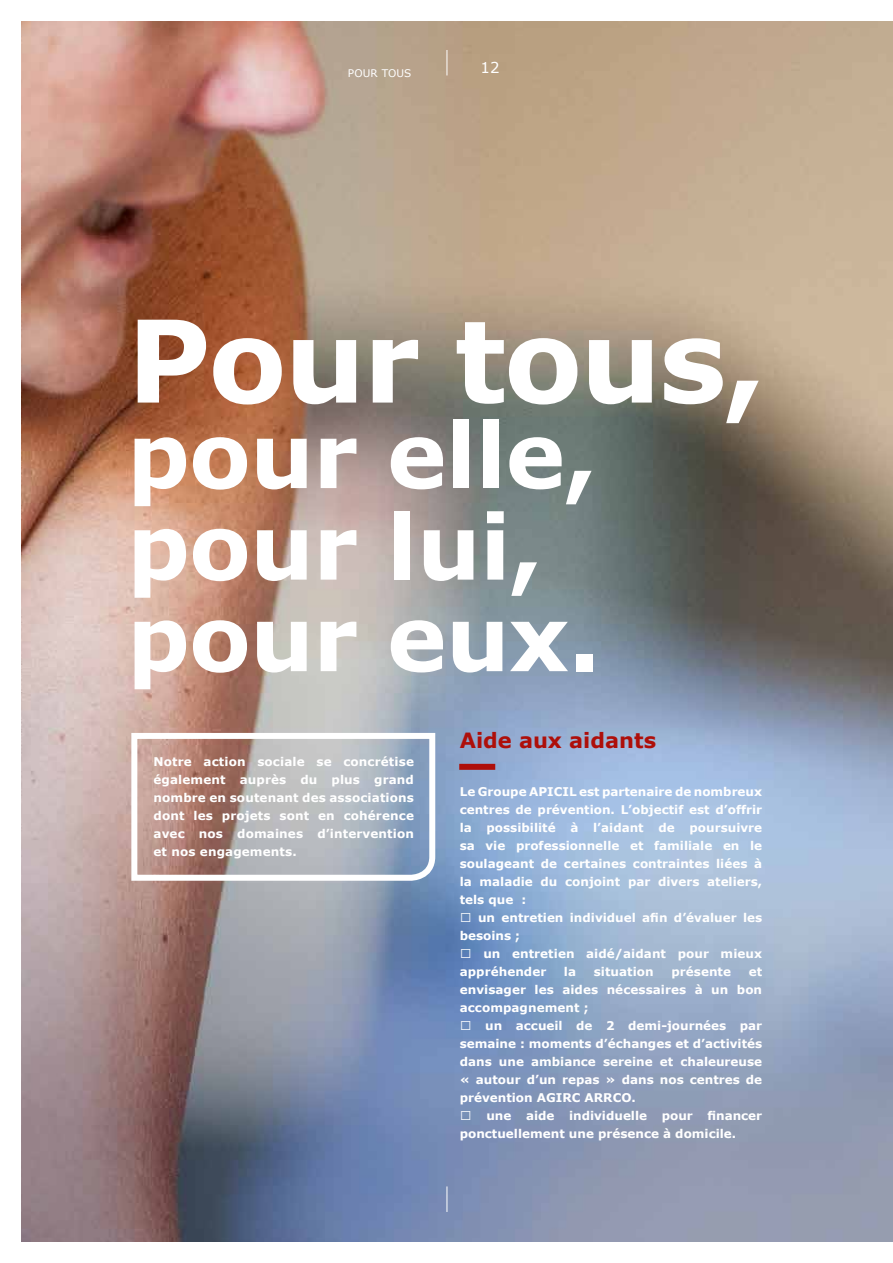
<style>
.page{position:relative;width:893px;height:1263px;background:#fff}
.page>*{position:absolute;margin:0;border:0;box-sizing:border-box;transform-origin:0 0}
.t1{font:700 114px "Verdana";letter-spacing:-.02em;color:#fff}
.t2{font:700 90px/91.5px "Verdana";letter-spacing:-.01em;color:#fff}
.t3{font:700 21px "Verdana";color:#ae0f0a}
.t4{font:15px "Verdana";color:#fff}
.t5{font:700 12px/18px "Verdana";color:#fff;text-align:justify}
.t6{font:10.5px "Verdana";letter-spacing:.01em;color:#fff}
</style>
<div class="page">
<img style="left:21px;top:21px;width:872px;height:1221px">
<svg style="left:447px;top:1186px;width:1px;height:26px"></svg>
<svg style="left:447px;top:50px;width:1px;height:25px"></svg>
<svg style="left:128px;top:730px;width:310px;height:154px;background:#b5acaf"></svg>
<div style="left:459px;top:764px;width:36px;height:6px;background:#ae0f0a"></div>
<p class="t6" style="left:348px;top:66px;width:65px">POUR TOUS</p>
<p class="t4" style="left:480px;top:58px;width:21px">12</p>
<h1 class="t1" style="left:127px;top:289px;width:640px">Pour tous,</h1>
<h2 class="t2" style="left:127px;top:407px;width:475px">pour elle, pour lui, pour eux.</h2>
<p class="t5" style="left:154px;top:753px;width:262px">Notre action sociale se concrétise également auprès du plus grand nombre en soutenant des associations dont les projets sont en cohérence avec nos domaines d’intervention et nos engagements.</p>
<h3 class="t3" style="left:460px;top:727px;width:198px">Aide aux aidants</h3>
<p class="t5" style="left:460px;top:783px;width:304px">Le Groupe APICIL est partenaire de nombreux centres de prévention. L’objectif est d’offrir la possibilité à l’aidant de poursuivre sa vie professionnelle et familiale en le soulageant de certaines contraintes liées à la maladie du conjoint par divers ateliers, tels que :</p>
<p class="t5" style="left:460px;top:909px;width:304px">● un entretien individuel afin d’évaluer les besoins ;</p>
<p class="t5" style="left:460px;top:945px;width:304px">● un entretien aidé/aidant pour mieux appréhender</p>
<p class="t5" style="left:564px;top:963px;width:14px">la</p>
<p class="t5" style="left:594px;top:963px;width:62px">situation</p>
<p class="t5" style="left:671px;top:963px;width:61px">présente</p>
<p class="t5" style="left:460px;top:963px;width:304px;text-indent:289px">et envisager les aides nécessaires à un bon accompagnement ;</p>
<p class="t5" style="left:460px;top:1017px;width:304px">● un accueil de 2 demi-journées par semaine : moments d’échanges et d’activités dans une ambiance sereine et chaleureuse « autour d’un repas » dans nos centres de prévention AGIRC ARRCO.</p>
<p class="t5" style="left:460px;top:1107px;width:304px">● une aide individuelle pour financer ponctuellement une présence à domicile.</p>
</div>
